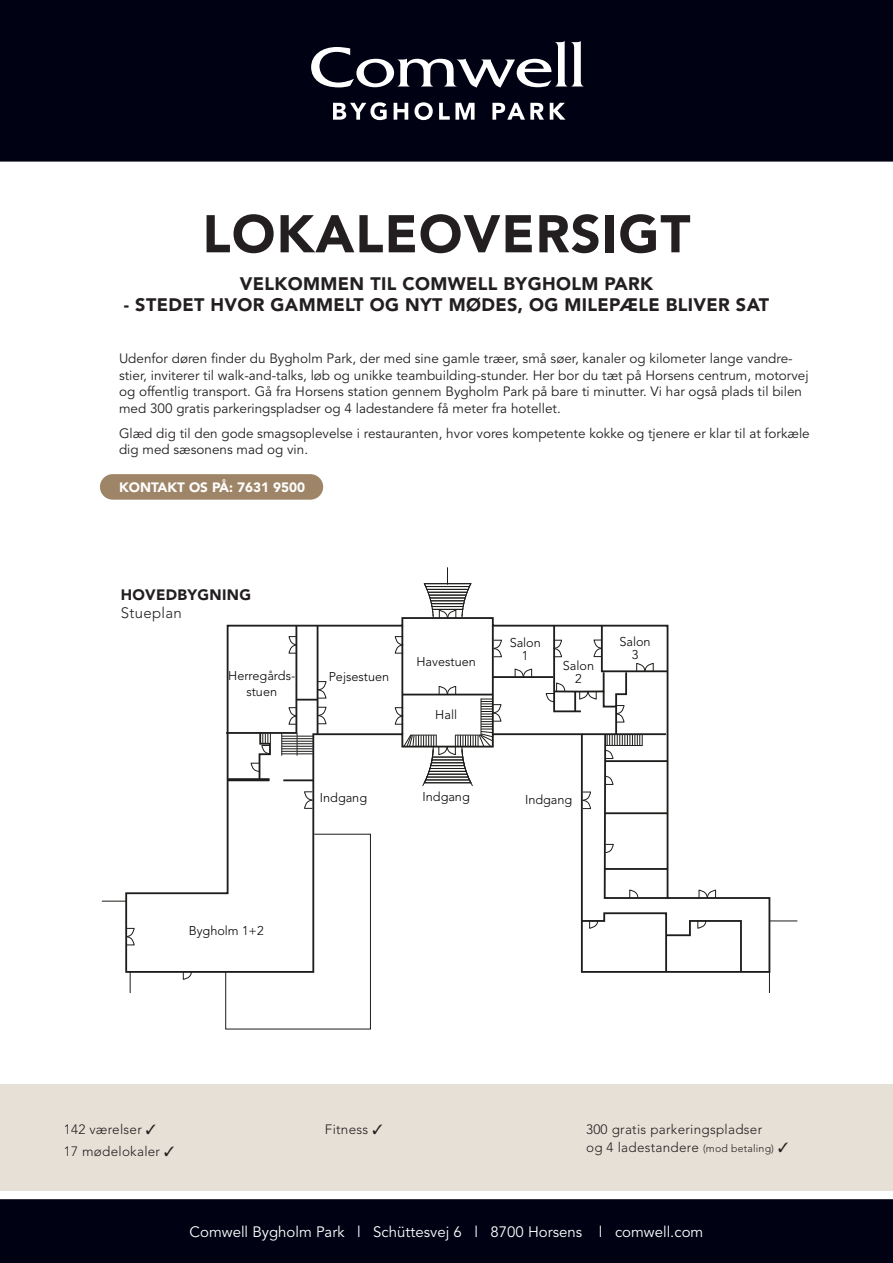
<style>
.page{position:relative;width:893px;height:1263px;background:#fff}
.page>*{position:absolute;margin:0;border:0;box-sizing:border-box;transform-origin:0 0}
.t1{font:900 52.5px "Avenir LT Std";letter-spacing:.02em;color:#231f20}
.t2{font:900 18px "Avenir LT Std";letter-spacing:.02em;color:#231f20}
.t3{font:15px "Avenir LT Std";color:#fff}
.t4{font:900 15px "Avenir LT Std";letter-spacing:.02em;color:#231f20}
.t5{font:300 15px "Avenir LT Std";letter-spacing:.02em;color:#231f20}
.t6{font:13.5px/16.5px "Avenir LT Std";color:#231f20}
.t7{font:300 13.5px "Avenir LT Std";letter-spacing:.02em;color:#231f20}
.t8{font:900 13.5px "Avenir LT Std";color:#fff}
.t9{font:300 12.6px/12.9px "Avenir LT Std";color:#000;text-align:center}
.s1{font-size:10.5px}
</style>
<div class="page">
<div style="left:100px;top:474px;width:223px;height:26px;background:#9f8568;border-radius:13px"></div>
<div style="left:1px;top:1200px;width:891px;height:62px;background:#000213"></div>
<div style="left:0;top:1199px;width:893px;height:64px;border:2px solid #000213"></div>
<div style="left:1px;top:1px;width:891px;height:160px;background:#000213"></div>
<div style="left:0;top:0;width:893px;height:162px;border:2px solid #000213"></div>
<svg style="left:311px;top:41px;width:272px;height:47px"></svg>
<svg style="left:333px;top:102px;width:54px;height:18px"></svg>
<svg style="left:394px;top:103px;width:14px;height:17px"></svg>
<svg style="left:414px;top:102px;width:19px;height:18px"></svg>
<svg style="left:439px;top:103px;width:36px;height:17px"></svg>
<svg style="left:492px;top:103px;width:52px;height:17px"></svg>
<svg style="left:550px;top:103px;width:15px;height:17px"></svg>
<svg style="left:124px;top:616px;width:647px;height:358px"></svg>
<hr style="left:401px;top:626px;width:2px;height:108px;background:#1d1d1b">
<hr style="left:492px;top:626px;width:2px;height:108px;background:#1d1d1b">
<hr style="left:493px;top:676px;width:60px;height:2px;background:#1d1d1b">
<hr style="left:582px;top:733px;width:84px;height:2px;background:#1d1d1b">
<hr style="left:615px;top:707px;width:2px;height:28px;background:#1d1d1b">
<svg style="left:225px;top:834px;width:146px;height:195px"></svg>
<hr style="left:432px;top:609px;width:31px;height:1px;background:#1d1d1b">
<hr style="left:432px;top:606px;width:31px;height:1px;background:#1d1d1b">
<hr style="left:431px;top:603px;width:33px;height:1px;background:#1d1d1b">
<hr style="left:431px;top:600px;width:33px;height:1px;background:#1d1d1b">
<hr style="left:430px;top:598px;width:35px;height:1px;background:#1d1d1b">
<hr style="left:429px;top:595px;width:37px;height:1px;background:#1d1d1b">
<hr style="left:428px;top:592px;width:39px;height:1px;background:#1d1d1b">
<hr style="left:427px;top:589px;width:41px;height:1px;background:#1d1d1b">
<hr style="left:426px;top:586px;width:43px;height:1px;background:#1d1d1b">
<hr style="left:424px;top:583px;width:47px;height:1px;background:#1d1d1b">
<svg style="left:462px;top:584px;width:9px;height:33px"></svg>
<svg style="left:304px;top:791px;width:9px;height:18px"></svg>
<svg style="left:395px;top:636px;width:7px;height:17px"></svg>
<svg style="left:424px;top:568px;width:32px;height:50px"></svg>
<svg style="left:493px;top:640px;width:9px;height:17px"></svg>
<svg style="left:515px;top:669px;width:17px;height:8px"></svg>
<svg style="left:546px;top:624px;width:123px;height:98px"></svg>
<svg style="left:582px;top:792px;width:9px;height:17px"></svg>
<svg style="left:699px;top:890px;width:17px;height:8px"></svg>
<svg style="left:580px;top:911px;width:163px;height:63px"></svg>
<svg style="left:126px;top:928px;width:8px;height:17px"></svg>
<svg style="left:183px;top:971px;width:9px;height:8px"></svg>
<svg style="left:395px;top:686px;width:106px;height:100px"></svg>
<svg style="left:603px;top:732px;width:66px;height:168px"></svg>
<svg style="left:224px;top:624px;width:102px;height:158px"></svg>
<svg style="left:102px;top:901px;width:24px;height:1px"></svg>
<svg style="left:130px;top:971px;width:1px;height:22px"></svg>
<svg style="left:769px;top:921px;width:28px;height:1px"></svg>
<svg style="left:769px;top:972px;width:1px;height:21px"></svg>
<div style="left:0;top:1084px;width:893px;height:107px;background:#e6e0d6"></div>
<p class="t1" style="left:202px;top:202px;width:489px">LOKALEOVERSIGT</p>
<p class="t2" style="left:240px;top:273px;width:415px">VELKOMMEN TIL COMWELL BYGHOLM PARK</p>
<p class="t2" style="left:124px;top:294px;width:647px">- STEDET HVOR GAMMELT OG NYT MØDES, OG MILEPÆLE BLIVER SAT</p>
<p class="t6" style="left:119px;top:351px;width:691px">Udenfor døren finder du Bygholm Park, der med sine gamle træer, små søer, kanaler og kilometer lange vandre&shy;stier, inviterer til walk-and-talks, løb og unikke teambuilding-stunder. Her bor du tæt på Horsens centrum, motorvej og offentlig transport. Gå fra Horsens station gennem Bygholm Park på bare ti minutter. Vi har også plads til bilen med 300 gratis parkeringspladser og 4 ladestandere få meter fra hotellet.</p>
<p class="t6" style="left:119px;top:425px;width:692px">Glæd dig til den gode smagsoplevelse i restauranten, hvor vores kompetente kokke og tjenere er klar til at forkæle dig med sæsonens mad og vin.</p>
<p class="t8" style="left:119px;top:479px;width:188px">KONTAKT OS PÅ: 7631 9500</p>
<p class="t4" style="left:121px;top:586px;width:132px">HOVEDBYGNING</p>
<p class="t5" style="left:121px;top:604px;width:63px">Stueplan</p>
<p class="t9" style="left:228px;top:669px;width:69px;line-height:15.1px">Herregårds&shy;stuen</p>
<p class="t9" style="left:329px;top:670px;width:62px">Pejsestuen</p>
<p class="t9" style="left:416px;top:655px;width:61px">Havestuen</p>
<p class="t9" style="left:435px;top:708px;width:23px">Hall</p>
<p class="t9" style="left:510px;top:636px;width:33px">Salon<br>1</p>
<p class="t9" style="left:563px;top:659px;width:33px">Salon<br>2</p>
<p class="t9" style="left:619px;top:635px;width:33px">Salon<br>3</p>
<p class="t9" style="left:423px;top:790px;width:49px">Indgang</p>
<p class="t9" style="left:320px;top:791px;width:49px">Indgang</p>
<p class="t9" style="left:525px;top:793px;width:49px">Indgang</p>
<p class="t9" style="left:189px;top:924px;width:76px">Bygholm 1+2</p>
<p class="t7" style="left:64px;top:1121px;width:94px">142 værelser ✓</p>
<p class="t7" style="left:64px;top:1144px;width:112px">17 mødelokaler ✓</p>
<p class="t7" style="left:325px;top:1121px;width:59px">Fitness ✓</p>
<p class="t7" style="left:586px;top:1121px;width:178px">300 gratis parkeringspladser</p>
<p class="t7" style="left:586px;top:1139px;width:204px">og 4 ladestandere <span class="s1">(mod betaling)</span> ✓</p>
<p class="t3" style="left:190px;top:1223px;width:515px">Comwell Bygholm Park l Schüttesvej 6 l 8700 Horsens l comwell.com</p>
</div>
